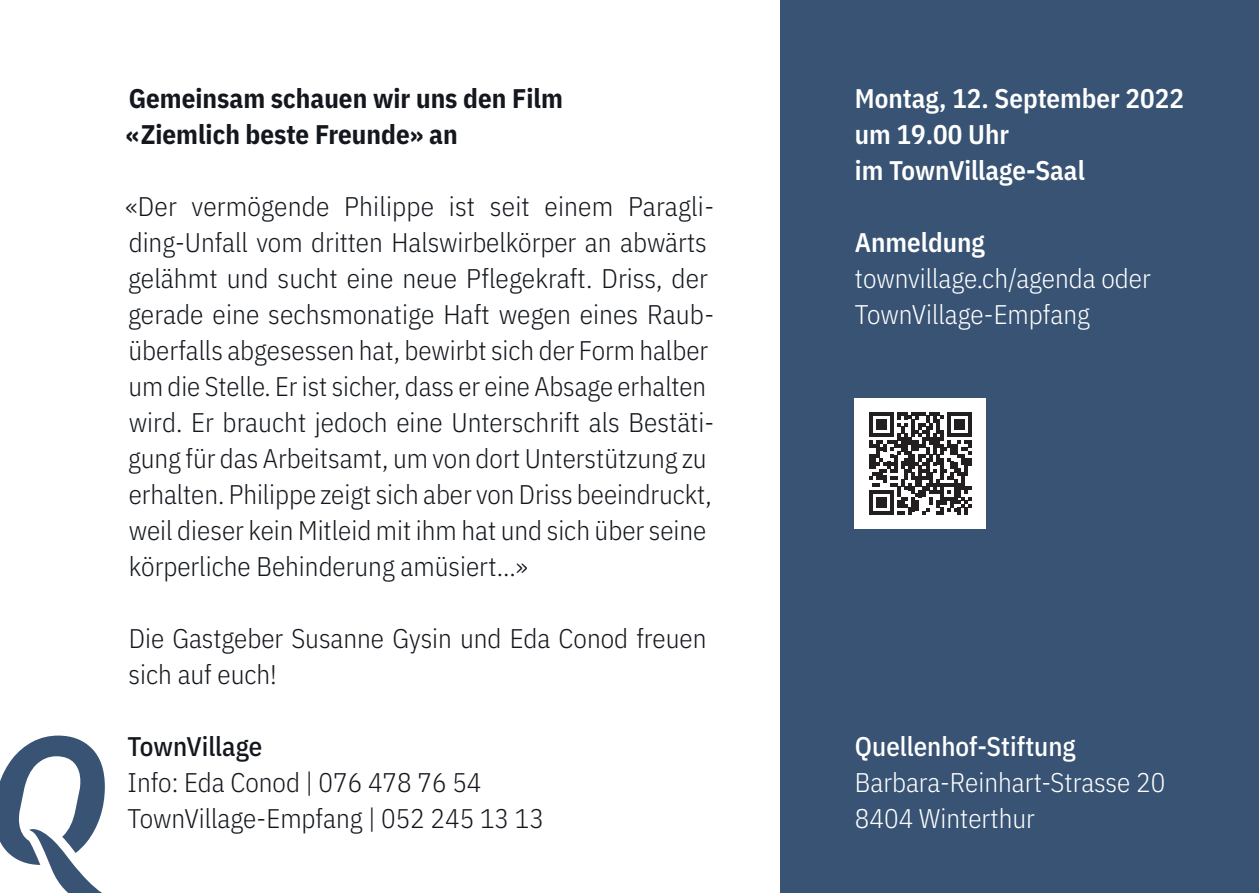
<style>
.page{position:relative;width:1259px;height:893px;background:#fff}
.page>*{position:absolute;margin:0;border:0;box-sizing:border-box;transform-origin:0 0}
.t1{font:300 27px/36px "IBM Plex Sans Cond";color:#14181e}
.t2{font:300 27px/36px "IBM Plex Sans Cond";color:#fff}
.t3{font:600 27px/36px "IBM Plex Sans Cond";color:#fff}
.t4{font:700 27px/36px "IBM Plex Sans Cond";color:#14181e}
.t5{font:500 27px "IBM Plex Sans Cond";color:#fff}
.t6{font:500 27px "IBM Plex Sans Cond";color:#14181e}
</style>
<div class="page">
<div style="left:781px;top:0;width:478px;height:893px;background:#385373"></div>
<svg style="left:0;top:736px;width:105px;height:157px"></svg>
<div style="left:855px;top:398px;width:131px;height:131px;background:#fff"></div>
<svg style="left:869px;top:412px;width:102px;height:103px"></svg>
<p class="t4" style="left:126px;top:78px;width:438px">Gemeinsam schauen wir uns den Film «Ziemlich beste Freunde» an</p>
<p class="t1" style="left:125px;top:186px;width:590px">«Der vermögende Philippe ist seit einem Paragli&shy;ding-Unfall vom dritten Halswirbelkörper an abwärts gelähmt und sucht eine neue Pflegekraft. Driss, der gerade eine sechsmonatige Haft wegen eines Raub&shy;überfalls abgesessen hat, bewirbt sich der Form halber um die Stelle. Er ist sicher, dass er eine Absage erhalten wird. Er braucht jedoch eine Unterschrift als Bestäti&shy;gung für das Arbeitsamt, um von dort Unterstützung zu erhalten. Philippe zeigt sich aber von Driss beeindruckt, weil dieser kein Mitleid mit ihm hat und sich über seine körperliche Behinderung amüsiert...»</p>
<p class="t1" style="left:129px;top:618px;width:579px">Die Gastgeber Susanne Gysin und Eda Conod freuen sich auf euch!</p>
<p class="t6" style="left:128px;top:725px;width:136px">TownVillage</p>
<p class="t1" style="left:128px;top:762px;width:418px">Info: Eda Conod | 076 478 76 54<br>TownVillage-Empfang | 052 245 13 13</p>
<p class="t3" style="left:855px;top:78px;width:330px">Montag, 12. September 2022 um 19.00 Uhr<br>im TownVillage-Saal</p>
<p class="t3" style="left:855px;top:222px;width:131px">Anmeldung</p>
<p class="t2" style="left:855px;top:258px;width:297px">townvillage.ch/agenda oder<br>TownVillage-Empfang</p>
<p class="t5" style="left:855px;top:725px;width:222px">Quellenhof-Stiftung</p>
<p class="t2" style="left:855px;top:762px;width:312px">Barbara-Reinhart-Strasse 20<br>8404 Winterthur</p>
</div>
